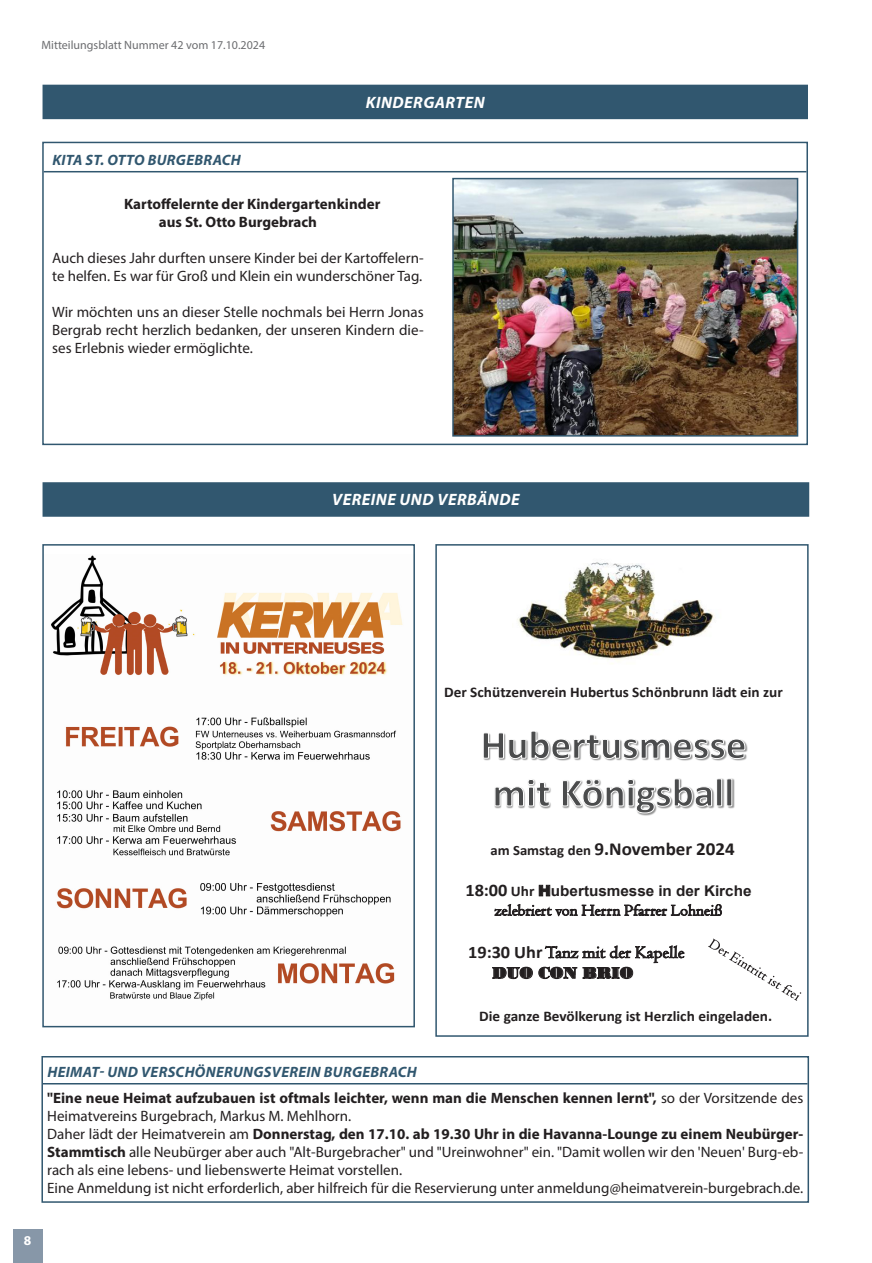
<style>
.page{position:relative;width:872px;height:1263px;background:#fff}
.page>*{position:absolute;margin:0;border:0;box-sizing:border-box;transform-origin:0 0}
.t1{font:700 18.45px "Calibri";color:#231f20}
.t2{font:17.7px "Centaur";letter-spacing:.005em;color:#231f20}
.Rubrik{font:italic 700 16.5px "Myriad Pro";letter-spacing:.03em;color:#fff}
.t3{font:16.35px "Bodoni MT Black";color:#231f20}
.t4{font:16.2px "Centaur";letter-spacing:.005em;color:#231f20}
.Fließtext{font:15px/18px "Myriad Pro";color:#231f20;text-align:justify}
.Fließtext-2{font:700 15px/18px "Myriad Pro";color:#231f20}
.Überschrift_H1{font:italic 700 15px "Myriad Pro";letter-spacing:.02em;color:#31576f}
.t5{font:700 14.85px "Arial";color:#231f20}
.t6{font:700 14.7px "Calibri";color:#231f20}
.t7{font:700 13.5px "Myriad Pro";color:#fff}
.t8{font:12px "Myriad Pro";color:#6c6d70}
.s1{font-size:14.25px}
.s2{font-family:"Calibri";font-size:17.7px}
.s3{font-family:"Calibri"}
.s4{font-weight:900}
.s5{font-family:"Calibri";font-weight:700}
.s6{font-weight:400}
.s7{font-weight:700}
</style>
<div class="page">
<hr style="left:43px;top:1083px;width:764px;height:1px;background:#31576f">
<div style="left:41px;top:1056px;width:768px;height:147px;border:2px solid #31576f"></div>
<div style="left:43px;top:482px;width:766px;height:35px;background:#31576f"></div>
<img style="left:484px;top:742px;width:264px;height:19px">
<svg style="left:483px;top:731px;width:262px;height:28px"></svg>
<img style="left:639px;top:778px;width:96px;height:38px">
<svg style="left:494px;top:778px;width:238px;height:36px"></svg>
<svg style="left:708px;top:938px;width:93px;height:63px"></svg>
<img style="left:517px;top:562px;width:197px;height:102px">
<div style="left:435px;top:544px;width:373px;height:493px;border:2px solid #31576f"></div>
<img style="left:51px;top:555px;width:352px;height:446px">
<div style="left:42px;top:544px;width:373px;height:483px;border:2px solid #31576f"></div>
<div style="left:43px;top:85px;width:765px;height:34px;background:#31576f"></div>
<hr style="left:44px;top:171px;width:762px;height:1px;background:#31576f">
<div style="left:42px;top:142px;width:766px;height:303px;border:2px solid #31576f"></div>
<img style="left:455px;top:181px;width:340px;height:253px">
<div style="left:452px;top:178px;width:346px;height:259px;border:2px solid #31576f"></div>
<div style="left:13px;top:1229px;width:30px;height:34px;background:#8797a8"></div>
<p class="t8" style="left:41px;top:38px;width:225px">Mitteilungsblatt Nummer 42 vom 17.10.2024</p>
<p class="Rubrik" style="left:366px;top:92px;width:120px">KINDERGARTEN</p>
<p class="Überschrift_H1" style="left:52px;top:150px;width:190px">KITA ST. OTTO BURGEBRACH</p>
<p class="Fließtext-2" style="left:124px;top:195px;width:258px">Kartoffelernte der Kindergartenkinder</p>
<p class="Fließtext-2" style="left:159px;top:213px;width:160px">aus St. Otto Burgebrach</p>
<p class="Fließtext" style="left:52px;top:249px;width:373px">Auch dieses Jahr durften unsere Kinder bei der Kartoffelern&shy;te helfen. Es war für Groß und Klein ein wunderschöner Tag.</p>
<p class="Fließtext" style="left:52px;top:303px;width:373px">Wir möchten uns an dieser Stelle nochmals bei Herrn Jonas Bergrab recht herzlich bedanken, der unseren Kindern die&shy;ses Erlebnis wieder ermöglichte.</p>
<p class="Rubrik" style="left:332px;top:489px;width:189px">VEREINE UND VERBÄNDE</p>
<p class="t6" style="left:444px;top:681px;width:340px">Der Schützenverein Hubertus Schönbrunn lädt ein zur</p>
<p class="t7" style="left:24px;top:1231px;width:9px">8</p>
<p class="t1" style="left:490px;top:835px;width:246px"><span class="s1">am Samstag den</span> 9.November 2024</p>
<p class="t5" style="left:465px;top:880px;width:288px"><span class="s2">18:00</span> <span class="s3">Uhr</span> <span class="s4">H</span>ubertusmesse in der Kirche</p>
<p class="t4" style="left:494px;top:900px;width:229px">zelebriert von Herrn Pfarrer Lohneiß</p>
<p class="t2" style="left:468px;top:941px;width:218px"><span class="s5">19:30 Uhr</span>Tanz mit der Kapelle</p>
<p class="t3" style="left:492px;top:963px;width:143px">DUO CON BRIO</p>
<p class="t6" style="left:479px;top:1006px;width:294px">Die ganze Bevölkerung ist Herzlich eingeladen.</p>
<p class="Überschrift_H1" style="left:47px;top:1062px;width:371px">HEIMAT- UND VERSCHÖNERUNGSVEREIN BURGEBRACH</p>
<p class="Fließtext-2" style="left:47px;top:1088px;width:757px">"Eine neue Heimat aufzubauen ist oftmals leichter, wenn man die Menschen kennen lernt", <span class="s6">so der Vorsitzende des<br>Heimatvereins Burgebrach, Markus M. Mehlhorn.</span></p>
<p class="Fließtext" style="left:47px;top:1125px;width:757px">Daher lädt der Heimatverein am <span class="s7">Donnerstag, den 17.10. ab 19.30 Uhr in die Havanna-Lounge zu einem Neubürger-Stammtisch</span> alle Neubürger aber auch "Alt-Burgebracher" und "Ureinwohner" ein. "Damit wollen wir den 'Neuen' Burg-eb&shy;rach als eine lebens- und liebenswerte Heimat vorstellen.</p>
<p class="Fließtext" style="left:47px;top:1179px;width:757px">Eine Anmeldung ist nicht erforderlich, aber hilfreich für die Reservierung unter anmeldung@heimatverein-burgebrach.de.</p>
</div>
